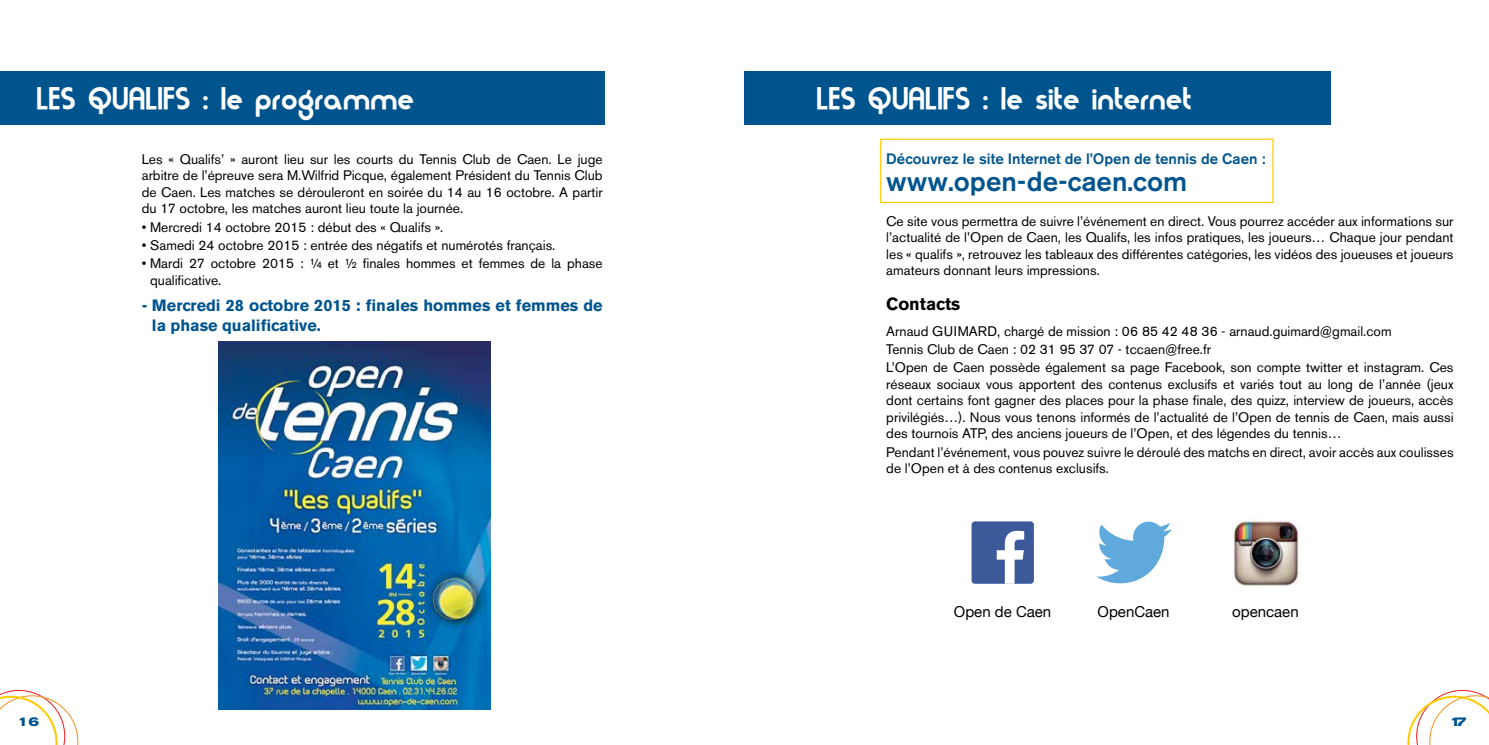
<style>
.page{position:relative;width:1489px;height:745px;background:#fff}
.page>*{position:absolute;margin:0;border:0;box-sizing:border-box;transform-origin:0 0}
.t1{font:27.5px "Moderna";color:#fff}
.t2{font:500 27.5px "Akzidenz Grotesk BE";color:#00548e}
.t3{font:700 17.5px "Akzidenz Grotesk BE";color:#000}
.t4{font:700 16.25px/19.5px "Akzidenz Grotesk BE";color:#00548e}
.t5{font:500 15px "Akzidenz Grotesk BE";color:#00548e}
.t6{font:15px "Helvetica Neue";color:#000}
.t7{font:13.75px/16.5px "Akzidenz Grotesk BE";color:#000;text-align:justify}
.t8{font:700 expanded 12.5px "Akzidenz Grotesk BE";color:#00548e}
</style>
<div class="page">
<svg style="left:0;top:689px;width:78px;height:55px"></svg>
<svg style="left:1407px;top:689px;width:81px;height:55px"></svg>
<div style="left:0;top:72px;width:604px;height:53px;background:#00548e"></div>
<div style="left:744px;top:72px;width:587px;height:53px;background:#00548e"></div>
<div style="left:880px;top:138px;width:393px;height:65px;border:1px solid #ffcb05"></div>
<img style="left:218px;top:341px;width:272px;height:368px">
<img style="left:1232px;top:519px;width:67px;height:67px">
<div style="left:971px;top:521px;width:62px;height:62px;background:#3c5a99;border-radius:3px"></div>
<svg style="left:996px;top:530px;width:28px;height:53px"></svg>
<svg style="left:1096px;top:521px;width:75px;height:62px"></svg>
<h1 class="t1" style="left:35px;top:81px;width:379px">LES QUALIFS : le programme</h1>
<p class="t7" style="left:142px;top:151px;width:462px">Les « Qualifs’ » auront lieu sur les courts du Tennis Club de Caen. Le juge arbitre de l’épreuve sera M.Wilfrid Picque, également Président du Tennis Club de Caen. Les matches se dérouleront en soirée du 14 au 16 octobre. A partir du 17 octobre, les matches auront lieu toute la journée.</p>
<p class="t7" style="left:142px;top:218px;width:303px">• Mercredi 14 octobre 2015 : début des « Qualifs ».</p>
<p class="t7" style="left:142px;top:237px;width:415px">• Samedi 24 octobre 2015 : entrée des négatifs et numérotés français.</p>
<p class="t7" style="left:150px;top:255px;width:454px;text-indent:-8px">• Mardi 27 octobre 2015 : ¼ et ½ finales hommes et femmes de la phase qualificative.</p>
<p class="t4" style="left:152px;top:296px;width:452px;text-indent:-10px">- Mercredi 28 octobre 2015 : finales hommes et femmes de la phase qualificative.</p>
<h1 class="t1" style="left:815px;top:81px;width:377px">LES QUALIFS : le site internet</h1>
<p class="t5" style="left:886px;top:149px;width:380px">Découvrez le site Internet de l’Open de tennis de Caen :</p>
<h1 class="t2" style="left:886px;top:164px;width:302px">www.open-de-caen.com</h1>
<p class="t7" style="left:886px;top:212px;width:568px">Ce site vous permettra de suivre l’événement en direct. Vous pourrez accéder aux informations sur l’actualité de l’Open de Caen, les Qualifs, les infos pratiques, les joueurs… Chaque jour pendant les « qualifs », retrouvez les tableaux des différentes catégories, les vidéos des joueuses et joueurs amateurs donnant leurs impressions.</p>
<p class="t3" style="left:886px;top:294px;width:76px">Contacts</p>
<p class="t7" style="left:886px;top:321px;width:568px;line-height:18.2px;text-align:left">Arnaud GUIMARD, chargé de mission : 06 85 42 48 36 - arnaud.guimard@gmail.com<br>Tennis Club de Caen : 02 31 95 37 07 - tccaen@free.fr<br>L’Open de Caen possède également sa page Facebook, son compte twitter et instagram. Ces</p>
<p class="t7" style="left:886px;top:375px;width:568px">réseaux sociaux vous apportent des contenus exclusifs et variés tout au long de l’année (jeux dont certains font gagner des places pour la phase finale, des quizz, interview de joueurs, accès privilégiés…). Nous vous tenons informés de l’actualité de l’Open de tennis de Caen, mais aussi des tournois ATP, des anciens joueurs de l’Open, et des légendes du tennis…</p>
<p class="t7" style="left:886px;top:443px;width:568px">Pendant l’événement, vous pouvez suivre le déroulé des matchs en direct, avoir accès aux coulisses de l’Open et à des contenus exclusifs.</p>
<p class="t6" style="left:953px;top:602px;width:99px">Open de Caen</p>
<p class="t6" style="left:1097px;top:602px;width:73px">OpenCaen</p>
<p class="t6" style="left:1232px;top:602px;width:68px">opencaen</p>
<p class="t8" style="left:18px;top:713px;width:23px">16</p>
<p class="t8" style="left:1449px;top:713px;width:18px">17</p>
</div>
